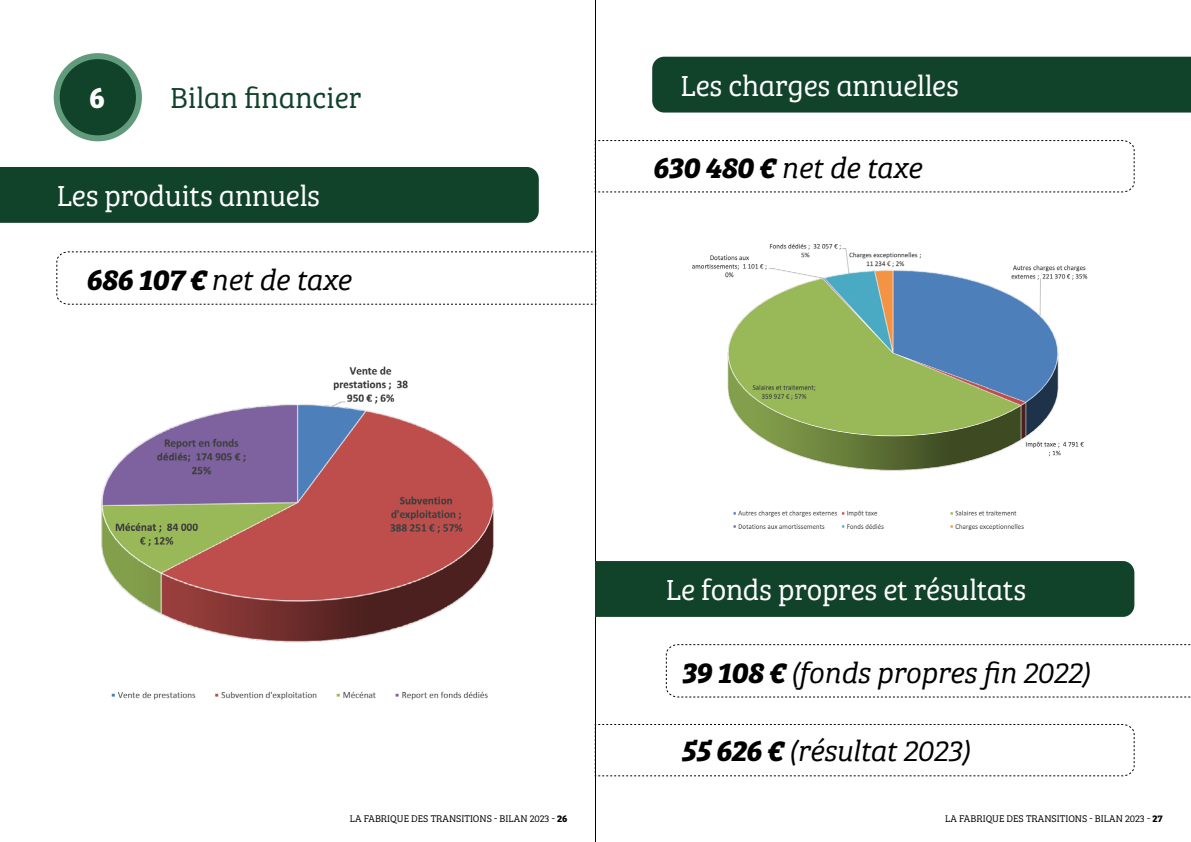
<style>
.page{position:relative;width:1191px;height:842px;background:#fff}
.page>*{position:absolute;margin:0;border:0;box-sizing:border-box;transform-origin:0 0}
.t1{font:italic 30px "Bree Serif Lt";letter-spacing:-.015em;color:#000}
.t2{font:300 30px "Bree Serif";letter-spacing:-.01em;color:#fff}
.t3{font:300 30px "Bree Serif";color:#11422a}
.t4{font:700 30px "Bree Serif";color:#fff}
.t5{font:300 10px "Bree Serif";color:#000}
.s1{font-family:"Bree Serif";font-weight:700}
.s2{font-weight:700}
</style>
<div class="page">
<hr style="left:595px;top:0;width:1px;height:842px;background:#000">
<div style="left:57px;top:56px;width:82px;height:82px;background:#11422a;border-radius:50%"></div>
<div style="left:54px;top:53px;width:88px;height:88px;border:6px solid #619b7c;border-radius:50%"></div>
<div style="left:0;top:167px;width:539px;height:56px;background:#11422a"></div>
<svg style="left:56px;top:251px;width:539px;height:54px"></svg>
<img style="left:101px;top:366px;width:393px;height:334px">
<img style="left:692px;top:243px;width:396px;height:287px">
<div style="left:652px;top:57px;width:539px;height:56px;background:#11422a"></div>
<svg style="left:596px;top:140px;width:538px;height:53px"></svg>
<svg style="left:596px;top:724px;width:538px;height:52px"></svg>
<div style="left:595px;top:561px;width:539px;height:56px;background:#11422a"></div>
<svg style="left:666px;top:644px;width:525px;height:54px"></svg>
<p class="t4" style="left:89px;top:75px;width:17px">6</p>
<p class="t3" style="left:170px;top:76px;width:193px">Bilan financier</p>
<p class="t2" style="left:57px;top:174px;width:265px">Les produits annuels</p>
<p class="t1" style="left:85px;top:257px;width:267px"><span class="s1">686 107 €</span> net de taxe</p>
<p class="t2" style="left:680px;top:64px;width:280px">Les charges annuelles</p>
<p class="t1" style="left:652px;top:145px;width:271px"><span class="s1">630 480 €</span> net de taxe</p>
<p class="t2" style="left:666px;top:568px;width:362px">Le fonds propres et résultats</p>
<p class="t1" style="left:680px;top:650px;width:411px"><span class="s1">39 108 €</span> (fonds propres fin 2022)</p>
<p class="t1" style="left:680px;top:729px;width:292px"><span class="s1">55 626 €</span> (résultat 2023)</p>
<p class="t5" style="left:350px;top:811px;width:219px">LA FABRIQUE DES TRANSITIONS - BILAN 2023 - <span class="s2">26</span></p>
<p class="t5" style="left:945px;top:811px;width:219px">LA FABRIQUE DES TRANSITIONS - BILAN 2023 - <span class="s2">27</span></p>
</div>
